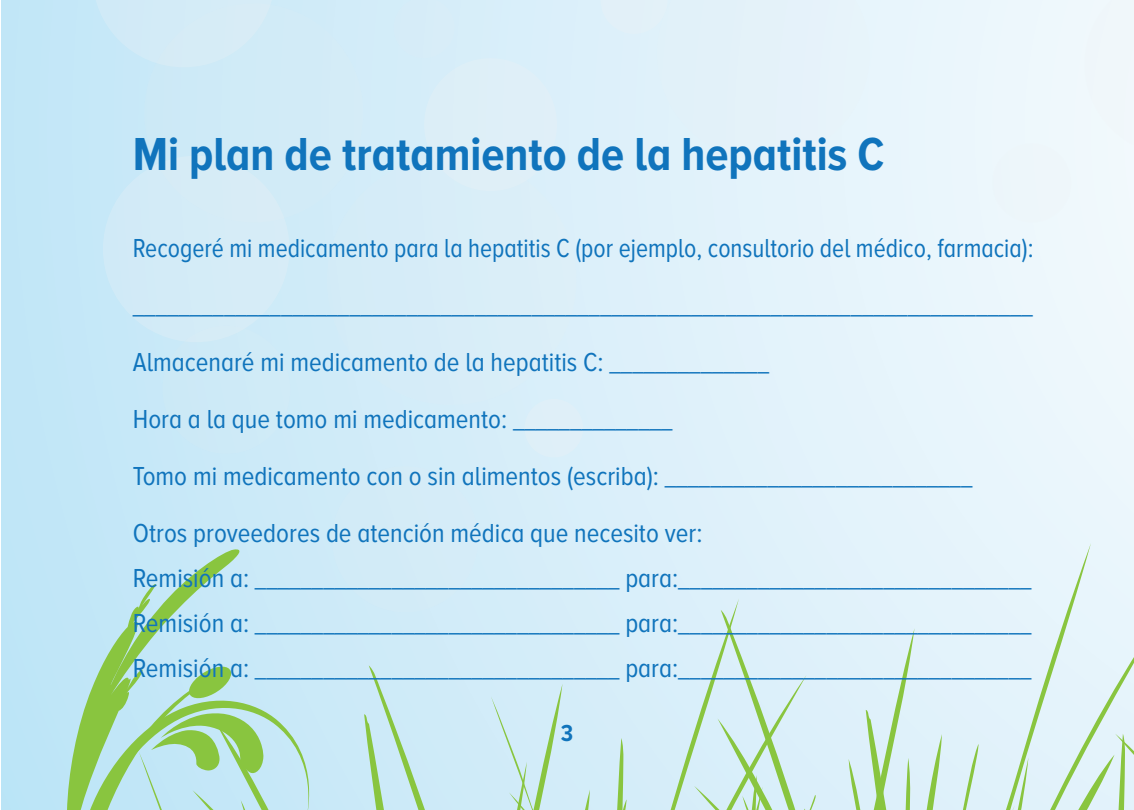
<style>
.page{position:relative;width:1134px;height:810px;background:#fff}
.page>*{position:absolute;margin:0;border:0;box-sizing:border-box;transform-origin:0 0}
.t1{font:700 48px "Proxima Nova A Cond";color:#1074bc}
.t2{font:27px/57px "Proxima Nova A Cond";color:#1074bc;scale:.95 1}
.t3{font:27px/45px "Proxima Nova A Cond";color:#1074bc;text-align:justify}
.t4{font:700 24px "Proxima Nova A Cond";color:#1074bc}
</style>
<div class="page">
<div style="left:1px;top:0;width:1133px;height:810px;background:linear-gradient(to right,#c1e6f7,#f1f8fc)"></div>
<div style="left:163px;top:326px;width:127px;height:128px;background:#ceeaf7;border-radius:50%"></div>
<div style="left:394px;top:0;width:61px;height:58px;background:#d6edf8"></div>
<div style="left:992px;top:143px;width:79px;height:79px;background:#f2f3f4;border-radius:50%"></div>
<div style="left:327px;top:156px;width:249px;height:249px;background:#d8edf8;border-radius:50%"></div>
<div style="left:332px;top:466px;width:146px;height:146px;background:#d4ecf7;border-radius:50%"></div>
<div style="left:1084px;top:0;width:50px;height:156px;background:#f0f7fa"></div>
<div style="left:144px;top:3px;width:219px;height:219px;background:#d1ebf7;border-radius:50%"></div>
<div style="left:424px;top:58px;width:133px;height:133px;background:#deeff7;border-radius:50%"></div>
<div style="left:601px;top:0;width:269px;height:160px;background:#e3f2fa"></div>
<div style="left:103px;top:156px;width:186px;height:186px;background:#d4ecf7;border-radius:50%"></div>
<div style="left:525px;top:399px;width:58px;height:58px;background:#dfeff8;border-radius:50%"></div>
<svg style="left:93px;top:0;width:182px;height:67px"></svg>
<svg style="left:54px;top:549px;width:255px;height:49px;background:#c1e5e8"></svg>
<svg style="left:29px;top:598px;width:352px;height:212px;background:#bae1d5"></svg>
<svg style="left:381px;top:543px;width:753px;height:267px;background:#d7edf1"></svg>
<h1 class="t1" style="left:133px;top:127px;width:753px">Mi plan de tratamiento de la hepatitis C</h1>
<p class="t2" style="left:133px;top:219px;width:949px">Recogeré mi medicamento para la hepatitis C (por ejemplo, consultorio del médico, farmacia): _______________________________________________________________________________ Almacenaré mi medicamento de la hepatitis C: ______________<br>Hora a la que tomo mi medicamento: ______________<br>Tomo mi medicamento con o sin alimentos (escriba): ___________________________ Otros proveedores de atención médica que necesito ver:</p>
<p class="t3" style="left:133px;top:555px;width:900px">Remisión a: ________________________________ para:_______________________________ Remisión a: ________________________________ para:_______________________________ Remisión a: ________________________________ para:_______________________________</p>
<p class="t4" style="left:561px;top:720px;width:14px">3</p>
</div>
